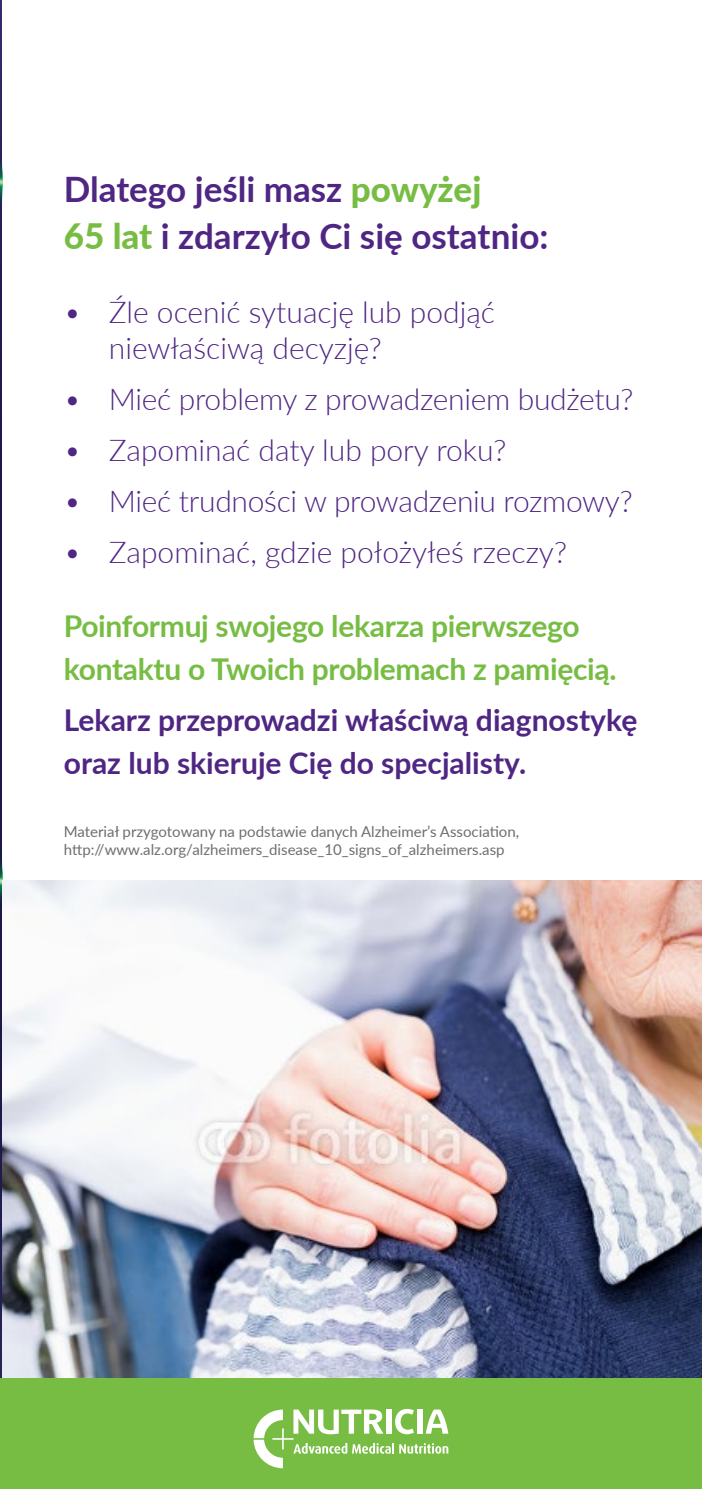
<style>
.page{position:relative;width:702px;height:1489px;background:#fff}
.page>*{position:absolute;margin:0;border:0;box-sizing:border-box;transform-origin:0 0}
.t1{font:700 35px/47.5px "Lato";color:#4f2683}
.t2{font:300 30px/36px "Lato";color:#4f2683}
.t3{font:700 30px/42.5px "Lato";letter-spacing:-.01em;color:#77bd43}
.t4{font:700 30px/42.5px "Lato";color:#4f2683}
.t5{font:15px/18px "Lato";color:#6d6e71}
.s1{font-weight:800;color:#77bd43}
</style>
<div class="page">
<img style="left:0;top:0;width:2px;height:1378px">
<img style="left:0;top:149px;width:2px;height:66px">
<img style="left:0;top:847px;width:2px;height:66px">
<img style="left:2px;top:880px;width:700px;height:498px">
<div style="left:0;top:1378px;width:702px;height:110px;background:#77bd43"></div>
<svg style="left:253px;top:1409px;width:195px;height:58px"></svg>
<p class="t1" style="left:64px;top:164px;width:486px">Dlatego jeśli masz <span class="s1">powyżej<br>65 lat</span> i zdarzyło Ci się ostatnio:</p>
<p class="t2" style="left:109px;top:293px;width:388px;text-indent:-45px">• Źle ocenić sytuację lub podjąć niewłaściwą decyzję?</p>
<p class="t2" style="left:64px;top:380px;width:571px">• Mieć problemy z prowadzeniem budżetu?</p>
<p class="t2" style="left:64px;top:431px;width:444px">• Zapominać daty lub pory roku?</p>
<p class="t2" style="left:64px;top:482px;width:570px">• Mieć trudności w prowadzeniu rozmowy?</p>
<p class="t2" style="left:64px;top:533px;width:504px">• Zapominać, gdzie położyłeś rzeczy?</p>
<p class="t3" style="left:64px;top:604px;width:554px">Poinformuj swojego lekarza pierwszego kontaktu o Twoich problemach z pamięcią.</p>
<p class="t4" style="left:64px;top:697px;width:575px">Lekarz przeprowadzi właściwą diagnostykę oraz lub skieruje Cię do specjalisty.</p>
<p class="t5" style="left:64px;top:821px;width:457px">Materiał przygotowany na podstawie danych Alzheimer’s Association, http://www.alz.org/alzheimers_disease_10_signs_of_alzheimers.asp</p>
</div>
